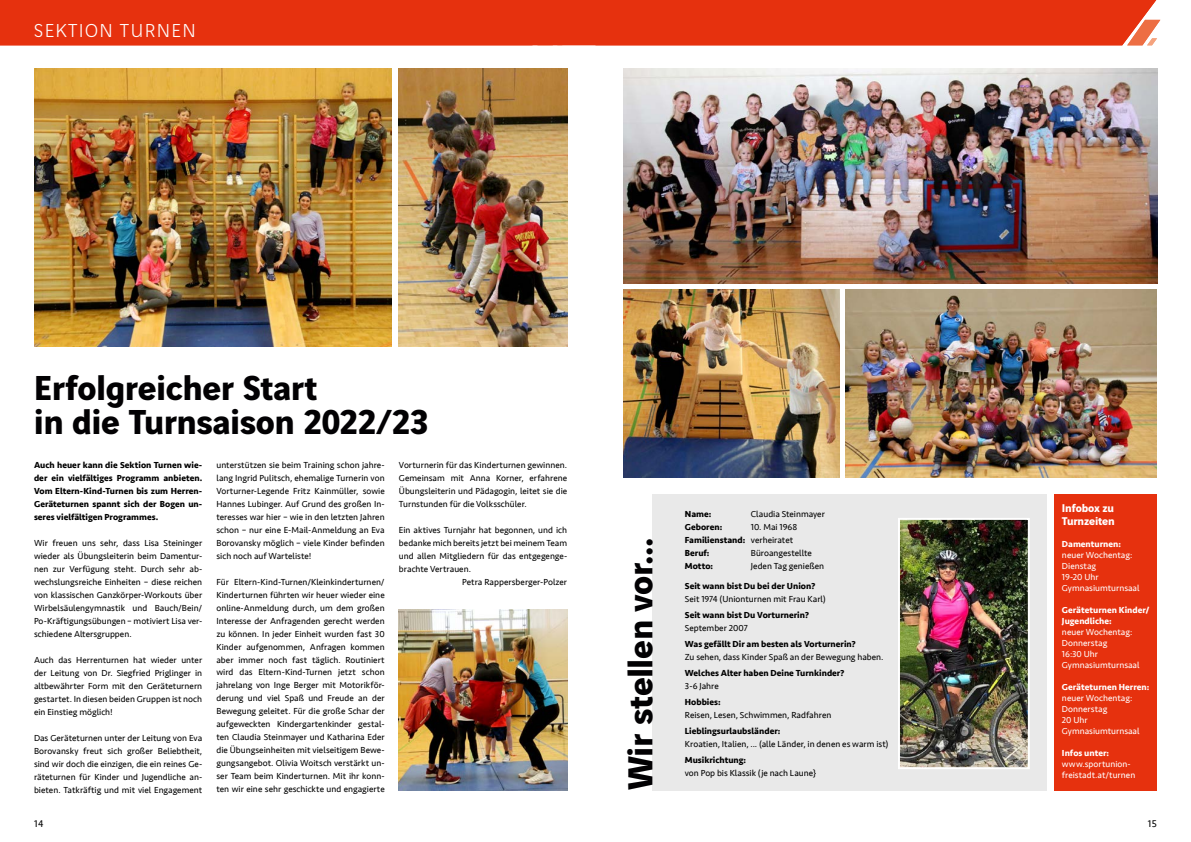
<style>
.page{position:relative;width:1191px;height:842px;background:#fff}
.page>*{position:absolute;margin:0;border:0;box-sizing:border-box;transform-origin:0 0}
.t1{font:700 37px/34px "Vinci Sans";letter-spacing:-.015em;color:#020103}
.t2{font:300 20px "Vinci Sans";letter-spacing:.07em;color:#fff}
.t3{font:700 12px/13px "Vinci Sans";letter-spacing:-.015em;color:#fff}
.t4{font:10px "Seravek";color:#000}
.t5{font:9px/13px "Seravek";color:#000;text-align:justify}
.t6{font:700 9px/13px "Seravek";color:#000;text-align:justify}
.t7{font:9px/11px "Seravek";color:#fff}
.t8{font:700 9px/11px "Seravek";letter-spacing:.005em;color:#fff}
.s1{font-weight:700}
</style>
<div class="page">
<div style="left:0;top:0;width:595px;height:45px;background:#e6310e"></div>
<div style="left:595px;top:0;width:566px;height:45px;background:#e6310e"></div>
<img style="left:399px;top:68px;width:168px;height:279px">
<img style="left:624px;top:68px;width:533px;height:215px">
<img style="left:34px;top:68px;width:358px;height:279px">
<img style="left:399px;top:609px;width:168px;height:182px">
<img style="left:624px;top:289px;width:215px;height:189px">
<img style="left:845px;top:289px;width:312px;height:189px">
<div style="left:652px;top:495px;width:394px;height:296px;background:#e9e9e9"></div>
<div style="left:1054px;top:495px;width:103px;height:296px;background:#e6310e"></div>
<img style="left:901px;top:521px;width:125px;height:245px">
<div style="left:898px;top:518px;width:131px;height:251px;border:2px solid #fff"></div>
<h2 class="t2" style="left:34px;top:16px;width:163px">SEKTION TURNEN</h2>
<h1 class="t1" style="left:34px;top:367px;width:396px">Erfolgreicher Start<br>in die Turnsaison 2022/23</h1>
<p class="t6" style="left:34px;top:458px;width:170px">Auch heuer kann die Sektion Turnen wie&shy;der ein vielfältiges Programm anbieten.<br>Vom Eltern-Kind-Turnen bis zum Herren-Geräteturnen spannt sich der Bogen un&shy;seres vielfältigen Programmes.</p>
<p class="t5" style="left:34px;top:536px;width:170px">Wir freuen uns sehr, dass Lisa Steininger wieder als Übungsleiterin beim Damentur&shy;nen zur Verfügung steht. Durch sehr ab&shy;wechslungsreiche Einheiten – diese reichen von klassischen Ganzkörper-Workouts über Wirbelsäulengymnastik und Bauch/Bein/ Po-Kräftigungsübungen – motiviert Lisa ver&shy;schiedene Altersgruppen.</p>
<p class="t5" style="left:34px;top:653px;width:170px">Auch das Herrenturnen hat wieder unter der Leitung von Dr. Siegfried Priglinger in altbewährter Form mit den Geräteturnern gestartet. In diesen beiden Gruppen ist noch ein Einstieg möglich!</p>
<p class="t5" style="left:34px;top:731px;width:170px">Das Geräteturnen unter der Leitung von Eva Borovansky freut sich großer Beliebtheit, sind wir doch die einzigen, die ein reines Ge&shy;räteturnen für Kinder und Jugendliche an&shy;bieten. Tatkräftig und mit viel Engagement</p>
<p class="t5" style="left:399px;top:458px;width:170px">Vorturnerin für das Kinderturnen gewinnen.<br>Gemeinsam mit Anna Korner, erfahrene Übungsleiterin und Pädagogin, leitet sie die Turnstunden für die Volksschüler.</p>
<p class="t5" style="left:399px;top:523px;width:170px">Ein aktives Turnjahr hat begonnen, und ich</p>
<p class="t5" style="left:399px;top:536px;width:170px">bedanke mich bereits jetzt bei meinem Team</p>
<p class="t5" style="left:399px;top:549px;width:170px">und allen Mitgliedern für das entgegenge-</p>
<p class="t5" style="left:399px;top:562px;width:74px">brachte Vertrauen.</p>
<p class="t5" style="left:462px;top:575px;width:106px">Petra Rappersberger-Polzer</p>
<p class="t5" style="left:216px;top:458px;width:170px">unterstützen sie beim Training schon jahre&shy;lang Ingrid Pulitsch, ehemalige Turnerin von Vorturner-Legende Fritz Kainmüller, sowie Hannes Lubinger. Auf Grund des großen In&shy;teresses war hier – wie in den letzten Jahren schon – nur eine E-Mail-Anmeldung an Eva Borovansky möglich – viele Kinder befinden sich noch auf Warteliste!</p>
<p class="t5" style="left:216px;top:575px;width:170px">Für Eltern-Kind-Turnen/Kleinkinderturnen/ Kinderturnen führten wir heuer wieder eine online-Anmeldung durch, um dem großen Interesse der Anfragenden gerecht werden zu können. In jeder Einheit wurden fast 30<br>Kinder aufgenommen, Anfragen kommen aber immer noch fast täglich. Routiniert wird das Eltern-Kind-Turnen jetzt schon jahrelang von Inge Berger mit Motorikför&shy;derung und viel Spaß und Freude an der Bewegung geleitet. Für die große Schar der aufgeweckten Kindergartenkinder gestal&shy;ten Claudia Steinmayer und Katharina Eder die Übungseinheiten mit vielseitigem Bewe&shy;gungsangebot. Olivia Woitsch verstärkt un&shy;ser Team beim Kinderturnen. Mit ihr konn&shy;ten wir eine sehr geschickte und engagierte</p>
<h1 class="t1" style="left:619px;top:790px;width:254px;rotate:-90deg">Wir stellen vor...</h1>
<p class="t6" style="left:685px;top:507px;width:28px">Name:</p>
<p class="t5" style="left:751px;top:507px;width:76px">Claudia Steinmayer</p>
<p class="t6" style="left:685px;top:520px;width:39px">Geboren:</p>
<p class="t5" style="left:685px;top:520px;width:114px;text-align:left;text-indent:66px">10. Mai 1968<br><span class="s1">Familienstand:</span> verheiratet<br><span class="s1">Beruf:</span></p>
<p class="t5" style="left:751px;top:546px;width:62px">Büroangestellte</p>
<p class="t6" style="left:685px;top:559px;width:30px">Motto:</p>
<p class="t5" style="left:751px;top:559px;width:75px">Jeden Tag genießen</p>
<p class="t6" style="left:685px;top:579px;width:132px">Seit wann bist Du bei der Union?</p>
<p class="t5" style="left:685px;top:592px;width:143px">Seit 1974 (Unionturnen mit Frau Karl)</p>
<p class="t6" style="left:685px;top:608px;width:126px">Seit wann bist Du Vorturnerin?</p>
<p class="t5" style="left:685px;top:621px;width:64px">September 2007</p>
<p class="t6" style="left:685px;top:637px;width:172px">Was gefällt Dir am besten als Vorturnerin?</p>
<p class="t5" style="left:685px;top:650px;width:200px">Zu sehen, dass Kinder Spaß an der Bewegung haben.</p>
<p class="t6" style="left:685px;top:666px;width:161px">Welches Alter haben Deine Turnkinder?</p>
<p class="t5" style="left:685px;top:679px;width:36px">3-6 Jahre</p>
<p class="t6" style="left:685px;top:695px;width:37px">Hobbies:</p>
<p class="t5" style="left:685px;top:708px;width:148px">Reisen, Lesen, Schwimmen, Radfahren</p>
<p class="t6" style="left:685px;top:724px;width:97px">Lieblingsurlaubsländer:</p>
<p class="t5" style="left:685px;top:737px;width:205px">Kroatien, Italien, ... (alle Länder, in denen es warm ist)</p>
<p class="t6" style="left:685px;top:753px;width:63px">Musikrichtung:</p>
<p class="t5" style="left:685px;top:766px;width:133px">von Pop bis Klassik (je nach Laune}</p>
<h3 class="t3" style="left:1062px;top:500px;width:54px">Infobox zu<br>Turnzeiten</h3>
<p class="t8" style="left:1062px;top:538px;width:60px">Damenturnen:</p>
<p class="t7" style="left:1062px;top:549px;width:79px">neuer Wochentag:<br>Dienstag<br>19-20 Uhr<br>Gymnasiumturnsaal</p>
<p class="t8" style="left:1062px;top:604px;width:89px">Geräteturnen Kinder/<br>Jugendliche:</p>
<p class="t7" style="left:1062px;top:626px;width:79px">neuer Wochentag:<br>Donnerstag<br>16:30 Uhr<br>Gymnasiumturnsaal</p>
<p class="t8" style="left:1062px;top:681px;width:89px">Geräteturnen Herren:</p>
<p class="t7" style="left:1062px;top:692px;width:79px">neuer Wochentag:<br>Donnerstag<br>20 Uhr<br>Gymnasiumturnsaal</p>
<p class="t8" style="left:1062px;top:747px;width:49px">Infos unter:</p>
<p class="t7" style="left:1062px;top:758px;width:75px">www.sportunion&shy;freistadt.at/turnen</p>
<p class="t4" style="left:34px;top:816px;width:11px">14</p>
<p class="t4" style="left:1147px;top:816px;width:11px">15</p>
</div>
